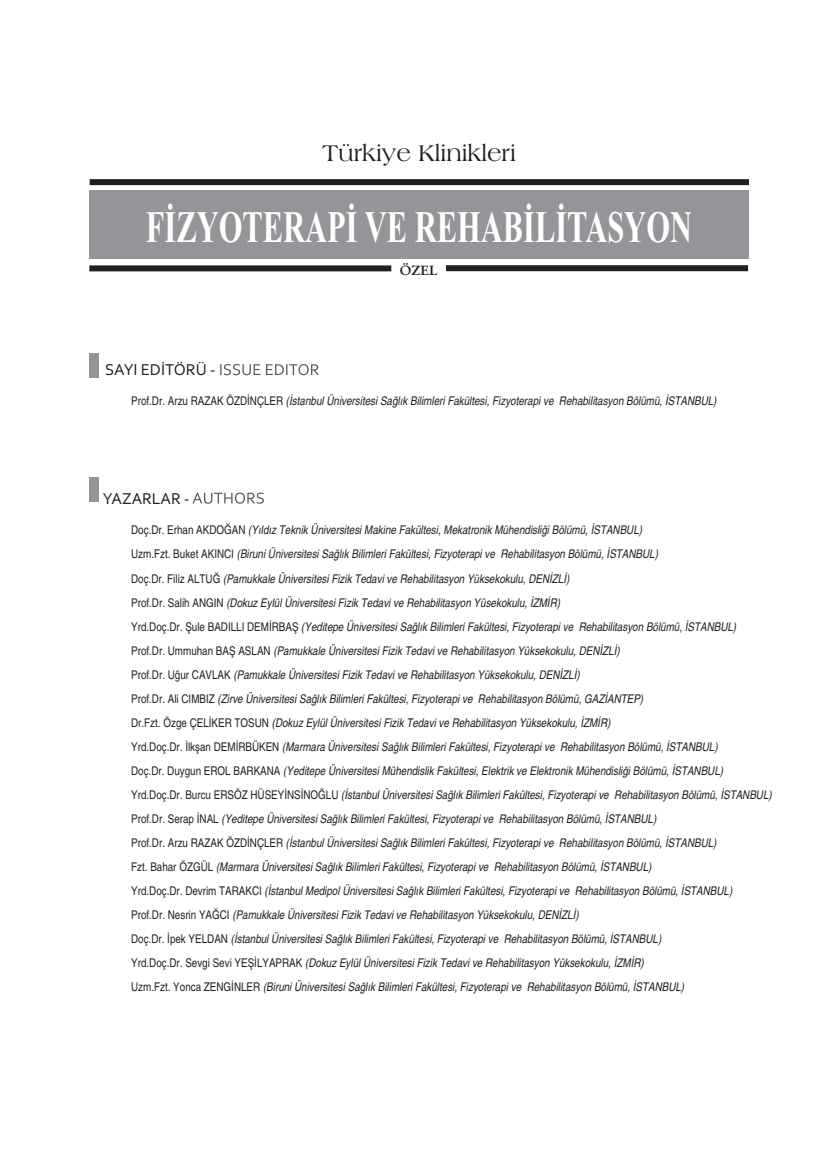
<style>
.page{position:relative;width:838px;height:1170px;background:#fff}
.page>*{position:absolute;margin:0;border:0;box-sizing:border-box;transform-origin:0 0}
.t1{font:700 45px "Times New Roman";color:#fff;scale:.68 1}
.t2{font:24px "Americana BT Roman";color:#231f20}
.t3{font:16.5px "Corbel";color:#231f20}
.t4{font:600 13.5px "Garamond";color:#231f20}
.t5{font:italic condensed 12px/24px "Helvetica";color:#231f20}
.s1{font-style:normal}
</style>
<div class="page">
<div style="left:89px;top:191px;width:659px;height:68px;background:#939598"></div>
<div style="left:90px;top:179px;width:659px;height:6px;background:#231f20"></div>
<div style="left:89px;top:265px;width:302px;height:6px;background:#231f20"></div>
<div style="left:446px;top:265px;width:302px;height:6px;background:#231f20"></div>
<div style="left:89px;top:353px;width:10px;height:25px;background:#939598"></div>
<svg style="left:220px;top:364px;width:67px;height:11px"></svg>
<div style="left:89px;top:477px;width:10px;height:25px;background:#939598"></div>
<svg style="left:192px;top:492px;width:72px;height:11px"></svg>
<h2 class="t2" style="left:322px;top:138px;width:195px">Türkiye Klinikleri</h2>
<h1 class="t1" style="left:146px;top:200px;width:804px">FİZYOTERAPİ VE REHABİLİTASYON</h1>
<p class="t4" style="left:400px;top:262px;width:39px">ÖZEL</p>
<h3 class="t3" style="left:105px;top:359px;width:112px">SAYI EDİTÖRÜ -</h3>
<p class="t5" style="left:131px;top:389px;width:587px"><span class="s1">Prof.Dr. Arzu RAZAK ÖZDİNÇLER</span> (İstanbul Üniversitesi Sağlık Bilimleri Fakültesi, Fizyoterapi ve Rehabilitasyon Bölümü, İSTANBUL)</p>
<h3 class="t3" style="left:103px;top:488px;width:88px">YAZARLAR -</h3>
<p class="t5" style="left:131px;top:518px;width:642px"><span class="s1">Doç.Dr. Erhan AKDOĞAN</span> (Yıldız Teknik Üniversitesi Makine Fakültesi, Mekatronik Mühendisliği Bölümü, İSTANBUL)<br><span class="s1">Uzm.Fzt. Buket AKINCI</span> (Biruni Üniversitesi Sağlık Bilimleri Fakültesi, Fizyoterapi ve Rehabilitasyon Bölümü, İSTANBUL)<br><span class="s1">Doç.Dr. Filiz ALTUĞ</span> (Pamukkale Üniversitesi Fizik Tedavi ve Rehabilitasyon Yüksekokulu, DENİZLİ)<br><span class="s1">Prof.Dr. Salih ANGIN</span> (Dokuz Eylül Üniversitesi Fizik Tedavi ve Rehabilitasyon Yüsekokulu, İZMİR)<br><span class="s1">Yrd.Doç.Dr. Şule BADILLI DEMİRBAŞ</span> (Yeditepe Üniversitesi Sağlık Bilimleri Fakültesi, Fizyoterapi ve Rehabilitasyon Bölümü, İSTANBUL)<br><span class="s1">Prof.Dr. Ummuhan BAŞ ASLAN</span> (Pamukkale Üniversitesi Fizik Tedavi ve Rehabilitasyon Yüksekokulu, DENİZLİ)<br><span class="s1">Prof.Dr. Uğur CAVLAK</span> (Pamukkale Üniversitesi Fizik Tedavi ve Rehabilitasyon Yüksekokulu, DENİZLİ)<br><span class="s1">Prof.Dr. Ali CIMBIZ</span> (Zirve Üniversitesi Sağlık Bilimleri Fakültesi, Fizyoterapi ve Rehabilitasyon Bölümü, GAZİANTEP)<br><span class="s1">Dr.Fzt. Özge ÇELİKER TOSUN</span> (Dokuz Eylül Üniversitesi Fizik Tedavi ve Rehabilitasyon Yüksekokulu, İZMİR)<br><span class="s1">Yrd.Doç.Dr. İlkşan DEMİRBÜKEN</span> (Marmara Üniversitesi Sağlık Bilimleri Fakültesi, Fizyoterapi ve Rehabilitasyon Bölümü, İSTANBUL)<br><span class="s1">Doç.Dr. Duygun EROL BARKANA</span> (Yeditepe Üniversitesi Mühendislik Fakültesi, Elektrik ve Elektronik Mühendisliği Bölümü, İSTANBUL)<br><span class="s1">Yrd.Doç.Dr. Burcu ERSÖZ HÜSEYİNSİNOĞLU</span> (İstanbul Üniversitesi Sağlık Bilimleri Fakültesi, Fizyoterapi ve Rehabilitasyon Bölümü, İSTANBUL)<br><span class="s1">Prof.Dr. Serap İNAL</span> (Yeditepe Üniversitesi Sağlık Bilimleri Fakültesi, Fizyoterapi ve Rehabilitasyon Bölümü, İSTANBUL)<br><span class="s1">Prof.Dr. Arzu RAZAK ÖZDİNÇLER</span> (İstanbul Üniversitesi Sağlık Bilimleri Fakültesi, Fizyoterapi ve Rehabilitasyon Bölümü, İSTANBUL)<br><span class="s1">Fzt. Bahar ÖZGÜL</span> (Marmara Üniversitesi Sağlık Bilimleri Fakültesi, Fizyoterapi ve Rehabilitasyon Bölümü, İSTANBUL)<br><span class="s1">Yrd.Doç.Dr. Devrim TARAKCI</span> (İstanbul Medipol Üniversitesi Sağlık Bilimleri Fakültesi, Fizyoterapi ve Rehabilitasyon Bölümü, İSTANBUL)<br><span class="s1">Prof.Dr. Nesrin YAĞCI</span> (Pamukkale Üniversitesi Fizik Tedavi ve Rehabilitasyon Yüksekokulu, DENİZLİ)<br><span class="s1">Doç.Dr. İpek YELDAN</span> (İstanbul Üniversitesi Sağlık Bilimleri Fakültesi, Fizyoterapi ve Rehabilitasyon Bölümü, İSTANBUL)<br><span class="s1">Yrd.Doç.Dr. Sevgi Sevi YEŞİLYAPRAK</span> (Dokuz Eylül Üniversitesi Fizik Tedavi ve Rehabilitasyon Yüksekokulu, İZMİR)<br><span class="s1">Uzm.Fzt. Yonca ZENGİNLER</span> (Biruni Üniversitesi Sağlık Bilimleri Fakültesi, Fizyoterapi ve Rehabilitasyon Bölümü, İSTANBUL)</p>
</div>
